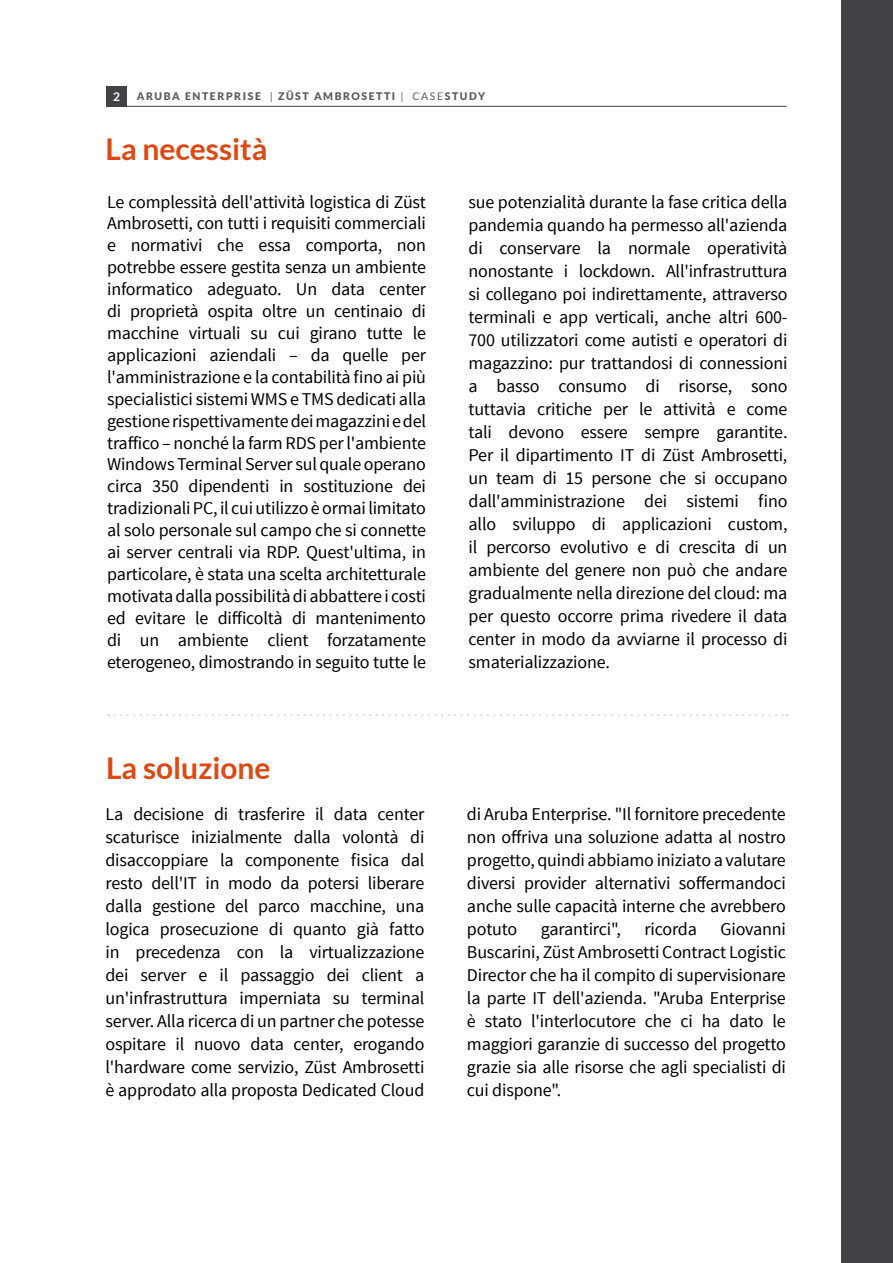
<style>
.page{position:relative;width:893px;height:1263px;background:#fff}
.page>*{position:absolute;margin:0;border:0;box-sizing:border-box;transform-origin:0 0}
.t1{font:700 30px "Lato";color:#dd4813}
.t2{font:18px/23px "Source Sans Pro";letter-spacing:-.01em;color:#000;text-align:justify}
.t3{font:700 12px "Lato";color:#fff}
.t4{font:900 10.5px "Lato";letter-spacing:.15em;color:#5f5d5f}
.s1{font-weight:400}
</style>
<div class="page">
<div style="left:842px;top:0;width:51px;height:1263px;background:#404245"></div>
<svg style="left:115px;top:714px;width:672px;height:2px"></svg>
<hr style="left:106px;top:106px;width:681px;height:1px;background:#404245">
<div style="left:106px;top:86px;width:21px;height:20px;background:#404245"></div>
<p class="t3" style="left:113px;top:90px;width:8px">2</p>
<p class="t4" style="left:137px;top:90px;width:350px">ARUBA ENTERPRISE <span class="s1">|</span> ZÜST AMBROSETTI <span class="s1">| CASE</span>STUDY</p>
<h1 class="t1" style="left:106px;top:132px;width:164px">La necessità</h1>
<p class="t2" style="left:107px;top:191px;width:320px;line-height:21.9px">Le complessità dell'attività logistica di Züst Ambrosetti, con tutti i requisiti commerciali e normativi che essa comporta, non potrebbe essere gestita senza un ambiente informatico adeguato. Un data center di proprietà ospita oltre un centinaio di macchine virtuali su cui girano tutte le applicazioni aziendali – da quelle per l'amministrazione e la contabilità fino ai più specialistici sistemi WMS e TMS dedicati alla gestione rispettivamente dei magazzini e del traffico – nonché la farm RDS per l'ambiente Windows Terminal Server sul quale operano circa 350 dipendenti in sostituzione dei tradizionali PC, il cui utilizzo è ormai limitato al solo personale sul campo che si connette ai server centrali via RDP. Quest'ultima, in particolare, è stata una scelta architetturale motivata dalla possibilità di abbattere i costi ed evitare le difficoltà di mantenimento di un ambiente client forzatamente eterogeneo, dimostrando in seguito tutte le</p>
<h1 class="t1" style="left:106px;top:750px;width:166px">La soluzione</h1>
<p class="t2" style="left:106px;top:803px;width:320px">La decisione di trasferire il data center scaturisce inizialmente dalla volontà di disaccoppiare la componente fisica dal resto dell'IT in modo da potersi liberare dalla gestione del parco macchine, una logica prosecuzione di quanto già fatto in precedenza con la virtualizzazione dei server e il passaggio dei client a un'infrastruttura imperniata su terminal server. Alla ricerca di un partner che potesse ospitare il nuovo data center, erogando l'hardware come servizio, Züst Ambrosetti è approdato alla proposta Dedicated Cloud</p>
<p class="t2" style="left:469px;top:190px;width:320px">sue potenzialità durante la fase critica della pandemia quando ha permesso all'azienda di conservare la normale operatività nonostante i lockdown. All'infrastruttura si collegano poi indirettamente, attraverso terminali e app verticali, anche altri 600- 700 utilizzatori come autisti e operatori di magazzino: pur trattandosi di connessioni a basso consumo di risorse, sono tuttavia critiche per le attività e come tali devono essere sempre garantite.<br>Per il dipartimento IT di Züst Ambrosetti, un team di 15 persone che si occupano dall'amministrazione dei sistemi fino allo sviluppo di applicazioni custom, il percorso evolutivo e di crescita di un ambiente del genere non può che andare gradualmente nella direzione del cloud: ma per questo occorre prima rivedere il data center in modo da avviarne il processo di smaterializzazione.</p>
<p class="t2" style="left:467px;top:803px;width:320px">di Aruba Enterprise. "Il fornitore precedente non offriva una soluzione adatta al nostro progetto, quindi abbiamo iniziato a valutare diversi provider alternativi soffermandoci anche sulle capacità interne che avrebbero potuto</p>
<p class="t2" style="left:541px;top:918px;width:82px">garantirci",</p>
<p class="t2" style="left:644px;top:918px;width:54px">ricorda</p>
<p class="t2" style="left:467px;top:918px;width:320px;text-indent:254px">Giovanni Buscarini, Züst Ambrosetti Contract Logistic Director che ha il compito di supervisionare la parte IT dell'azienda. "Aruba Enterprise è stato l'interlocutore che ci ha dato le maggiori garanzie di successo del progetto grazie sia alle risorse che agli specialisti di cui dispone".</p>
</div>
